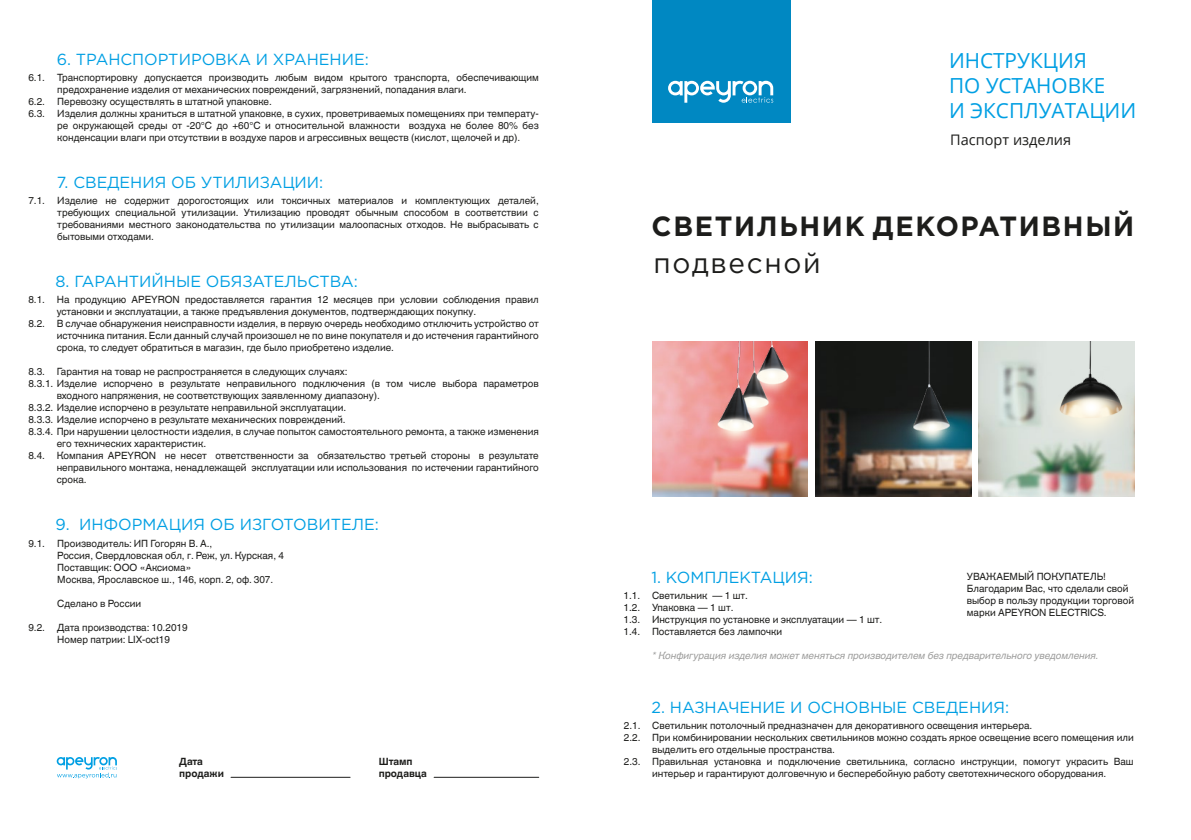
<style>
.page{position:relative;width:1191px;height:840px;background:#fff}
.page>*{position:absolute;margin:0;border:0;box-sizing:border-box;transform-origin:0 0}
.t1{font:28.2px "Gotham Pro";letter-spacing:.06em;color:#1d1d1b}
.t2{font:700 27.8px "Gotham Pro";letter-spacing:.06em;color:#1d1d1b}
.t3{font:20.8px/24.8px "Open Sans";color:#009fe3}
.t4{font:16px "Gotham Pro";color:#009fe3}
.t5{font:14.6px "Open Sans";color:#1d1d1b}
.t6{font:10px/12px "Helvetica World";color:#1d1d1b}
.t7{font:italic 10px "Helvetica World";color:#9d9d9c}
.t8{font:700 10px/12px "Helvetica World";color:#1d1d1b}
</style>
<div class="page">
<div style="left:652px;top:0;width:138px;height:123px;background:#0088c2"></div>
<svg style="left:668px;top:81px;width:105px;height:22px"></svg>
<svg style="left:57px;top:757px;width:60px;height:20px"></svg>
<hr style="left:231px;top:776px;width:119px;height:1px;background:#1d1d1b">
<hr style="left:434px;top:776px;width:105px;height:1px;background:#1d1d1b">
<img style="left:652px;top:341px;width:155px;height:155px">
<img style="left:691px;top:341px;width:110px;height:132px">
<img style="left:815px;top:341px;width:156px;height:155px">
<img style="left:872px;top:341px;width:98px;height:112px">
<img style="left:978px;top:341px;width:156px;height:155px">
<img style="left:1029px;top:341px;width:105px;height:128px">
<p class="t6" style="left:28px;top:71px;width:18px">6.1.</p>
<p class="t6" style="left:28px;top:95px;width:18px">6.2.<br>6.3.</p>
<p class="t6" style="left:28px;top:194px;width:18px">7.1.</p>
<h3 class="t4" style="left:57px;top:50px;width:314px">6. ТРАНСПОРТИРОВКА И ХРАНЕНИЕ:</h3>
<p class="t6" style="left:57px;top:71px;width:483px">Транспортировку допускается производить любым видом крытого транспорта, обеспечивающим предохранение изделия от механических повреждений, загрязнений, попадания влаги.<br>Перевозку осуществлять в штатной упаковке.<br>Изделия должны храниться в штатной упаковке, в сухих, проветриваемых помещениях при температу&shy;ре окружающей среды от -20°С до +60°С и относительной влажности воздуха не более 80% без конденсации влаги при отсутствии в воздухе паров и агрессивных веществ (кислот, щелочей и др).</p>
<h3 class="t4" style="left:57px;top:173px;width:268px">7. СВЕДЕНИЯ ОБ УТИЛИЗАЦИИ:</h3>
<p class="t6" style="left:57px;top:194px;width:483px;text-align:justify">Изделие не содержит дорогостоящих или токсичных материалов и комплектующих деталей, требующих специальной утилизации. Утилизацию проводят обычным способом в соответствии с требованиями местного законодательства по утилизации малоопасных отходов. Не выбрасывать с бытовыми отходами.</p>
<h3 class="t4" style="left:56px;top:273px;width:304px">8. ГАРАНТИЙНЫЕ ОБЯЗАТЕЛЬСТВА:</h3>
<p class="t6" style="left:57px;top:293px;width:483px">На продукцию APEYRON предоставляется гарантия 12 месяцев при условии соблюдения правил установки и эксплуатации, а также предъявления документов, подтверждающих покупку.<br>В случае обнаружения неисправности изделия, в первую очередь необходимо отключить устройство от источника питания. Если данный случай произошел не по вине покупателя и до истечения гарантийного срока, то следует обратиться в магазин, где было приобретено изделие.</p>
<p class="t6" style="left:57px;top:365px;width:292px">Гарантия на товар не распространяется в следующих случаях:</p>
<p class="t6" style="left:28px;top:377px;width:512px">8.3.1. Изделие испорчено в результате неправильного подключения (в том числе выбора параметров</p>
<p class="t6" style="left:57px;top:389px;width:325px">входного напряжения, не соответствующих заявленному диапазону).</p>
<p class="t6" style="left:28px;top:401px;width:319px">8.3.2. Изделие испорчено в результате неправильной эксплуатации.</p>
<p class="t6" style="left:28px;top:413px;width:319px">8.3.3. Изделие испорчено в результате механических повреждений.</p>
<p class="t6" style="left:28px;top:425px;width:512px">8.3.4. При нарушении целостности изделия, в случае попыток самостоятельного ремонта, а также изменения</p>
<p class="t6" style="left:57px;top:437px;width:151px">его технических характеристик.</p>
<p class="t6" style="left:57px;top:449px;width:483px">Компания APEYRON не несет ответственности за обязательство третьей стороны в результате</p>
<p class="t6" style="left:57px;top:461px;width:483px">неправильного монтажа, ненадлежащей эксплуатации или иcпользования по истечении гарантийного</p>
<p class="t6" style="left:57px;top:473px;width:31px">срока.</p>
<p class="t6" style="left:28px;top:293px;width:18px">8.1.</p>
<p class="t6" style="left:28px;top:317px;width:18px">8.2.</p>
<p class="t6" style="left:28px;top:365px;width:18px">8.3.</p>
<p class="t6" style="left:28px;top:449px;width:18px">8.4.</p>
<p class="t6" style="left:28px;top:536px;width:18px">9.1.</p>
<p class="t6" style="left:28px;top:620px;width:18px">9.2.</p>
<h3 class="t4" style="left:56px;top:515px;width:325px">9. ИНФОРМАЦИЯ ОБ ИЗГОТОВИТЕЛЕ:</h3>
<p class="t6" style="left:57px;top:536px;width:228px">Производитель: ИП Гогорян В. А.,<br>Россия, Свердловская обл, г. Реж, ул. Курская, 4<br>Поставщик: ООО «Аксиома»<br>Москва, Ярославское ш., 146, корп. 2, оф. 307.</p>
<p class="t6" style="left:57px;top:596px;width:85px">Сделано в России</p>
<p class="t6" style="left:57px;top:620px;width:132px">Дата производства: 10.2019<br>Номер патрии: LIX-oct19</p>
<p class="t8" style="left:179px;top:755px;width:46px">Дата продажи</p>
<p class="t8" style="left:379px;top:755px;width:50px">Штамп продавца</p>
<h3 class="t3" style="left:949px;top:48px;width:189px">ИНСТРУКЦИЯ<br>ПО УСТАНОВКЕ<br>И ЭКСПЛУАТАЦИИ</h3>
<h3 class="t5" style="left:950px;top:129px;width:122px">Паспорт изделия</h3>
<h2 class="t2" style="left:651px;top:209px;width:484px">СВЕТИЛЬНИК ДЕКОРАТИВНЫЙ</h2>
<h1 class="t1" style="left:653px;top:247px;width:169px">подвесной</h1>
<p class="t6" style="left:623px;top:589px;width:18px;text-align:justify">1.1.<br>1.2.<br>1.3.<br>1.4.</p>
<p class="t6" style="left:966px;top:570px;width:169px">УВАЖАЕМЫЙ ПОКУПАТЕЛЬ!<br>Благодарим Вас, что сделали свой выбор в пользу продукции торговой марки APEYRON ELECTRICS.</p>
<h3 class="t4" style="left:651px;top:568px;width:163px">1. КОМПЛЕКТАЦИЯ:</h3>
<p class="t6" style="left:652px;top:589px;width:232px">Светильник — 1 шт.<br>Упаковка — 1 шт.<br>Инструкция по установке и эксплуатации — 1 шт.<br>Поставляется без лампочки</p>
<p class="t7" style="left:652px;top:649px;width:448px">* Конфигурация изделия может меняться производителем без предварительного уведомления.</p>
<p class="t6" style="left:624px;top:719px;width:18px">2.1.<br>2.2.</p>
<p class="t6" style="left:624px;top:755px;width:18px">2.3.</p>
<h3 class="t4" style="left:651px;top:698px;width:359px">2. НАЗНАЧЕНИЕ И ОСНОВНЫЕ СВЕДЕНИЯ:</h3>
<p class="t6" style="left:652px;top:719px;width:483px">Светильник потолочный предназначен для декоративного освещения интерьера.<br>При комбинировании нескольких светильников можно создать яркое освещение всего помещения или выделить его отдельные пространства.<br>Правильная установка и подключение светильника, согласно инструкции, помогут украсить Ваш интерьер и гарантируют долговечную и бесперебойную работу светотехнического оборудования.</p>
</div>
